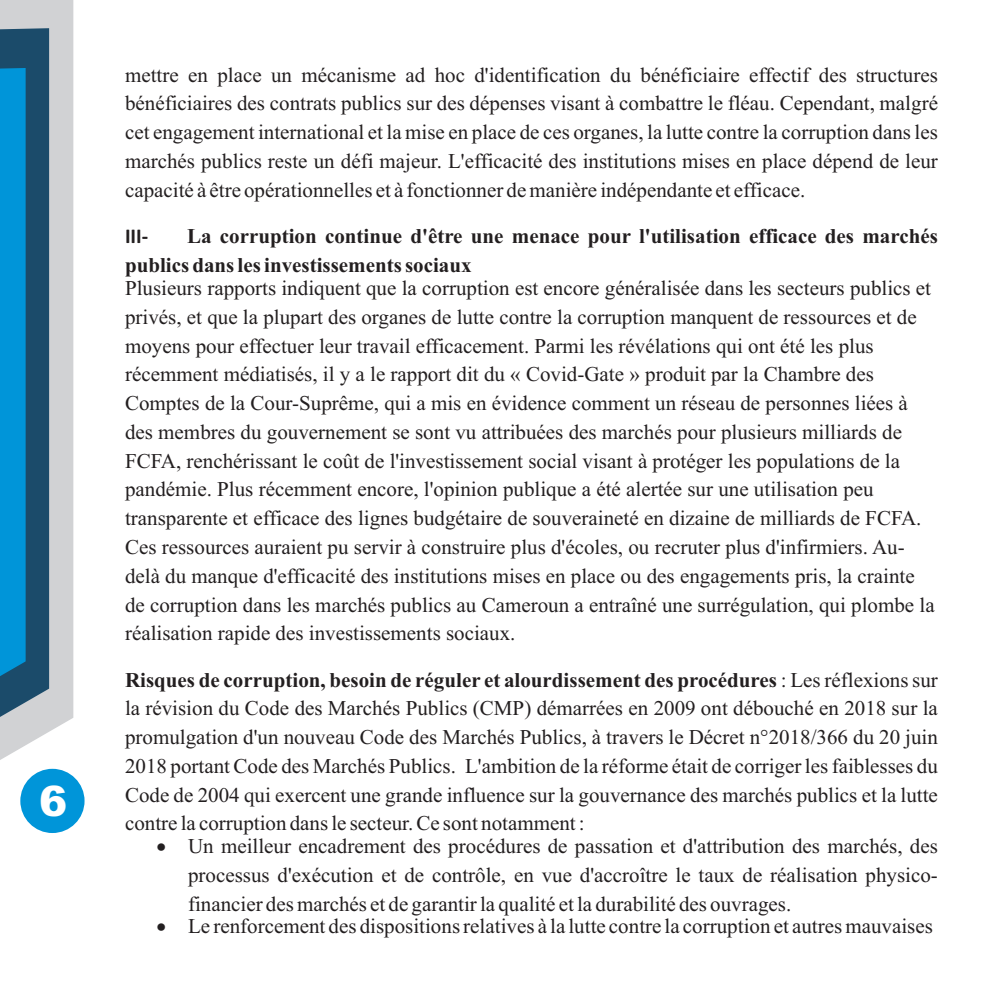
<style>
.page{position:relative;width:993px;height:993px;background:#fff}
.page>*{position:absolute;margin:0;border:0;box-sizing:border-box;transform-origin:0 0}
.t1{font:900 42px "Arial";color:#fff}
.t2{font:21px/28.7px "Times New Roman";color:#231f20}
.t3{font:700 21px/28.7px "Times New Roman";color:#231f20}
.t4{font:700 21px "Calibri";color:#231f20}
.t5{font:21px "Symbol";color:#231f20}
.s1{font-weight:700}
</style>
<div class="page">
<svg style="left:0;top:0;width:73px;height:833px;background:#d3d5d7"></svg>
<svg style="left:0;top:28px;width:49px;height:784px;background:#277ba6"></svg>
<div style="left:20px;top:768px;width:64px;height:64px;background:#0095d9;border-radius:50%"></div>
<h1 class="t1" style="left:39px;top:785px;width:30px">6</h1>
<p class="t2" style="left:125px;top:62px;width:814px;text-align:justify">mettre en place un mécanisme ad hoc d'identification du bénéficiaire effectif des structures bénéficiaires des contrats publics sur des dépenses visant à combattre le fléau. Cependant, malgré cet engagement international et la mise en place de ces organes, la lutte contre la corruption dans les marchés publics reste un défi majeur. L'efficacité des institutions mises en place dépend de leur capacité à être opérationnelles et à fonctionner de manière indépendante et efficace.</p>
<p class="t4" style="left:125px;top:227px;width:25px">III-</p>
<p class="t3" style="left:125px;top:223px;width:814px;text-indent:62px">La corruption continue d'être une menace pour l'utilisation efficace des marchés publics dans les investissements sociaux</p>
<p class="t2" style="left:125px;top:275px;width:810px">Plusieurs rapports indiquent que la corruption est encore généralisée dans les secteurs publics et privés, et que la plupart des organes de lutte contre la corruption manquent de ressources et de moyens pour effectuer leur travail efficacement. Parmi les révélations qui ont été les plus récemment médiatisés, il y a le rapport dit du « Covid-Gate » produit par la Chambre des Comptes de la Cour-Suprême, qui a mis en évidence comment un réseau de personnes liées à des membres du gouvernement se sont vu attribuées des marchés pour plusieurs milliards de FCFA, renchérissant le coût de l'investissement social visant à protéger les populations de la pandémie. Plus récemment encore, l'opinion publique a été alertée sur une utilisation peu transparente et efficace des lignes budgétaire de souveraineté en dizaine de milliards de FCFA.<br>Ces ressources auraient pu servir à construire plus d'écoles, ou recruter plus d'infirmiers. Au&shy;delà du manque d'efficacité des institutions mises en place ou des engagements pris, la crainte de corruption dans les marchés publics au Cameroun a entraîné une surrégulation, qui plombe la réalisation rapide des investissements sociaux.</p>
<p class="t2" style="left:125px;top:667px;width:814px;text-align:justify"><span class="s1">Risques de corruption, besoin de réguler et alourdissement des procédures</span> : Les réflexions sur la révision du Code des Marchés Publics (CMP) démarrées en 2009 ont débouché en 2018 sur la promulgation d'un nouveau Code des Marchés Publics, à travers le Décret n°2018/366 du 20 juin 2018 portant Code des Marchés Publics. L'ambition de la réforme était de corriger les faiblesses du Code de 2004 qui exercent une grande influence sur la gouvernance des marchés publics et la lutte contrela corruption dans le secteur. Ce sont notamment :</p>
<p class="t5" style="left:156px;top:838px;width:59px">•</p>
<p class="t2" style="left:188px;top:833px;width:751px">Un meilleur encadrement des procédures de passation et d'attribution des marchés, des processus d'exécution et de contrôle, en vue d'accroître le taux de réalisation physico-</p>
<p class="t5" style="left:156px;top:918px;width:59px">•</p>
<p class="t2" style="left:188px;top:894px;width:746px;line-height:22.6px">financier des marchés et de garantir la qualité et la durabilité des ouvrages.<br>Le renforcement des dispositions relatives à la lutte contre la corruption et autres mauvaises</p>
</div>
